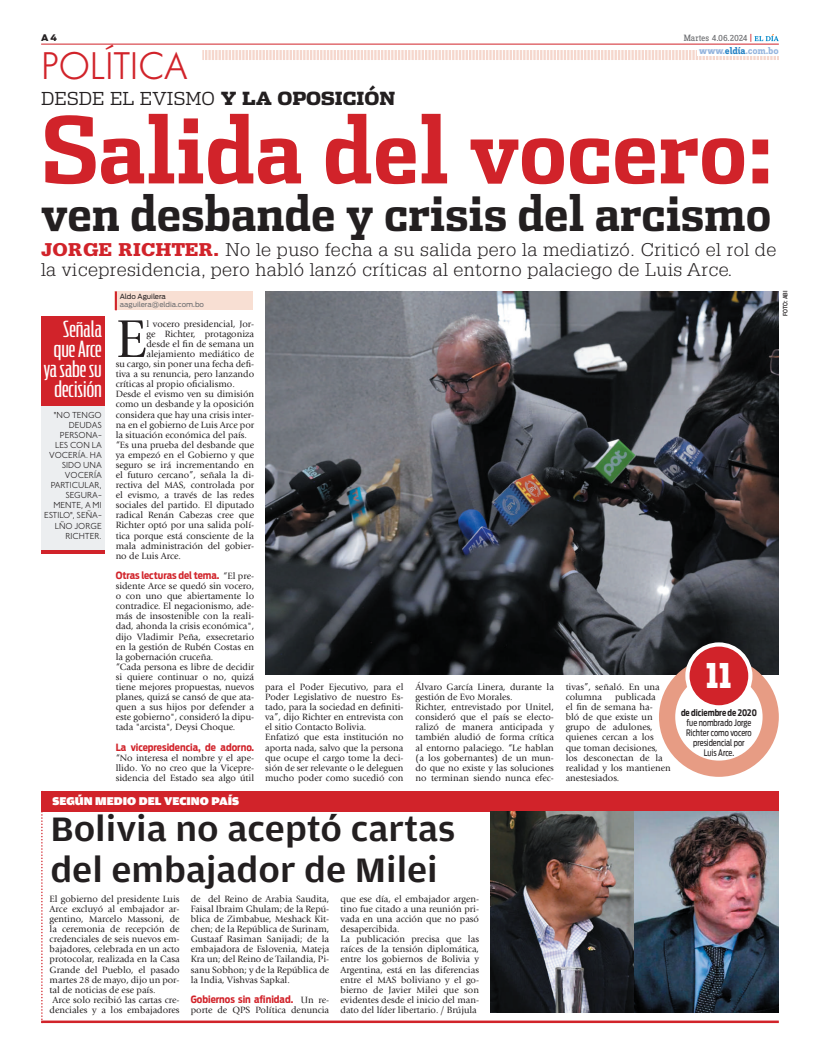
<style>
.page{position:relative;width:820px;height:1056px;background:#fff}
.page>*{position:absolute;margin:0;border:0;box-sizing:border-box;transform-origin:0 0}
.t1{font:700 92px "Dispatch Cond";color:#d1232a}
.t2{font:55.4px "Giovanni";color:#231f20}
.t3{font:700 49px "Dispatch Cond";letter-spacing:-.005em;color:#231f20}
.t4{font:500 36px/40.4px "Amplitude Wide";color:#231f20}
.t5{font:35px "Cg Futura Maxi Lt";color:#d1232a}
.t6{font:900 34px "Dispatch";color:#fff;scale:.8 1}
.t7{font:300 22px/20.2px "Antenna Comp";color:#fff;text-align:right;scale:1.4 1}
.t8{font:300 18px/20.2px "Glypha";letter-spacing:.02em;color:#231f20;scale:1.1 1}
.t9{font:300 18px "Dispatch";color:#231f20}
.t10{font:900 12px "Amplitude Wide";color:#fff}
.t11{font:700 10px "Antenna Cond";color:#d1232a}
.t12{font:700 10px "Zine Slab Dis";color:#95b5de}
.t13{font:9.5px/10.1px "Giovanni";color:#231f20}
.t14{font:9.5px "Zine Slab Dis";color:#6c6d70}
.t15{font:300 9px/10.1px "Johnston ITC";color:#231f20;text-align:right}
.t16{font:9px/10px "Antenna Cond";color:#231f20;text-align:center;scale:.9 1}
.t17{font:700 9px "Antenna Cond";color:#231f20;scale:.9 1}
.t18{font:900 9px "Antenna";color:#231f20}
.t19{font:7px "Antenna";color:#6c6d70}
.t20{font:7px "Antenna";letter-spacing:-.01em;color:#231f20}
.t21{font:500 6px "Antenna Cond";letter-spacing:.015em;color:#231f20}
.s1{font-weight:900}
.s2{color:#d1232a}
.s3{color:#2783c5}
.s4{font-weight:900;color:#d1232a}
.s5{font-family:"Giovanni";font-weight:400;font-size:9.5px;color:#231f20}
</style>
<div class="page">
<div style="left:41px;top:791px;width:737px;height:20px;background:#d1232a"></div>
<img style="left:490px;top:811px;width:288px;height:201px">
<hr style="left:41px;top:1020px;width:737px;height:3px;background:#d1232a">
<svg style="left:41px;top:811px;width:2px;height:211px"></svg>
<div style="left:115px;top:291px;width:138px;height:19px;background:#f8dfd3"></div>
<svg style="left:115px;top:291px;width:2px;height:19px"></svg>
<img style="left:265px;top:291px;width:513px;height:384px">
<div style="left:658px;top:657px;width:120px;height:120px;background:#e79c84;border-radius:50%"></div>
<div style="left:675px;top:673px;width:87px;height:88px;background:#fff;border-radius:50%"></div>
<div style="left:687px;top:644px;width:63px;height:63px;background:#d1232a;border-radius:50%"></div>
<div style="left:685px;top:642px;width:67px;height:67px;border:4px solid #fff;border-radius:50%"></div>
<div style="left:41px;top:387px;width:64px;height:163px;background:#eceef0"></div>
<div style="left:41px;top:316px;width:64px;height:90px;background:#d1232a"></div>
<hr style="left:41px;top:550px;width:64px;height:4px;background:#d1232a">
<svg style="left:202px;top:50px;width:576px;height:10px"></svg>
<hr style="left:41px;top:44px;width:737px;height:1px;background:#d1232a">
<div style="left:696px;top:46px;width:82px;height:9px;background:#fff"></div>
<svg style="left:754px;top:34px;width:24px;height:7px"></svg>
<p class="t18" style="left:41px;top:32px;width:17px">A 4</p>
<h3 class="t5" style="left:41px;top:45px;width:148px">POLÍTICA</h3>
<h3 class="t9" style="left:41px;top:86px;width:355px">DESDE EL EVISMO <span class="s1">Y LA OPOSICIÓN</span></h3>
<p class="t14" style="left:683px;top:34px;width:70px">Martes 4.06.2024 <span class="s2">|</span></p>
<p class="t12" style="left:699px;top:45px;width:81px">www.<span class="s3">eldía</span>.com.bo</p>
<h1 class="t1" style="left:41px;top:92px;width:733px">Salida del vocero:</h1>
<h3 class="t3" style="left:41px;top:182px;width:731px">ven desbande y crisis del arcismo</h3>
<h3 class="t8" style="left:41px;top:239px;width:669px"><span class="s4">JORGE RICHTER.</span> No le puso fecha a su salida pero la mediatizó. Criticó el rol de la vicepresidencia, pero habló lanzó críticas al entorno palaciego de Luis Arce.</h3>
<h3 class="t7" style="left:44px;top:319px;width:43px">Señala que Arce ya sabe su decisión</h3>
<p class="t15" style="left:44px;top:409px;width:59px">"NO TENGO<br>DEUDAS<br>PERSONA-<br>LES CON LA<br>VOCERÍA. HA<br>SIDO UNA<br>VOCERÍA<br>PARTICULAR,<br>SEGURA-<br>MENTE, A MI<br>ESTILO", SEÑA-<br>LÑO JORGE<br>RICHTER.</p>
<p class="t20" style="left:120px;top:292px;width:48px">Aldo Aguilera</p>
<p class="t19" style="left:120px;top:300px;width:86px">aaguilera@eldia.com.bo</p>
<h2 class="t2" style="left:116px;top:308px;width:32px">E</h2>
<p class="t13" style="left:146px;top:319px;width:109px">l vocero presidencial, Jor-</p>
<p class="t13" style="left:146px;top:329px;width:109px">ge Richter, protagoniza</p>
<p class="t13" style="left:146px;top:339px;width:109px">desde el fin de semana un</p>
<p class="t13" style="left:146px;top:349px;width:109px">alejamiento mediático de</p>
<p class="t13" style="left:116px;top:359px;width:140px">su cargo, sin poner una fecha defi-</p>
<p class="t13" style="left:116px;top:369px;width:140px">tiva a su renuncia, pero lanzando</p>
<p class="t13" style="left:116px;top:379px;width:121px">críticas al propio oficialismo.</p>
<p class="t13" style="left:116px;top:389px;width:140px">Desde el evismo ven su dimisión</p>
<p class="t13" style="left:116px;top:399px;width:140px">como un desbande y la oposición</p>
<p class="t13" style="left:116px;top:409px;width:140px">considera que hay una crisis inter-</p>
<p class="t13" style="left:116px;top:420px;width:140px">na en el gobierno de Luis Arce por</p>
<p class="t13" style="left:116px;top:430px;width:133px">la situación económica del país.</p>
<p class="t13" style="left:116px;top:440px;width:140px">“Es una prueba del desbande que</p>
<p class="t13" style="left:116px;top:450px;width:140px">ya empezó en el Gobierno y que</p>
<p class="t13" style="left:116px;top:460px;width:140px">seguro se irá incrementando en</p>
<p class="t13" style="left:116px;top:470px;width:140px">el futuro cercano”, señala la di-</p>
<p class="t13" style="left:116px;top:480px;width:140px">rectiva del MAS, controlada por</p>
<p class="t13" style="left:116px;top:490px;width:140px">el evismo, a través de las redes</p>
<p class="t13" style="left:116px;top:500px;width:140px">sociales del partido. El diputado</p>
<p class="t13" style="left:116px;top:510px;width:140px">radical Renán Cabezas cree que</p>
<p class="t13" style="left:116px;top:520px;width:140px">Richter optó por una salida polí-</p>
<p class="t13" style="left:116px;top:530px;width:140px">tica porque está consciente de la</p>
<p class="t13" style="left:116px;top:541px;width:140px">mala administración del gobier-</p>
<p class="t13" style="left:116px;top:551px;width:67px">no de Luis Arce.</p>
<p class="t11" style="left:116px;top:569px;width:140px">Otras lecturas del tema. <span class="s5">“El pre-</span></p>
<p class="t13" style="left:116px;top:581px;width:140px">sidente Arce se quedó sin vocero, o con uno que abiertamente lo contradice. El negacionismo, ade&shy;más de insostenible con la reali&shy;dad, ahonda la crisis económica", dijo Vladimir Peña, exsecretario en la gestión de Rubén Costas en la gobernación cruceña.<br>“Cada persona es libre de decidir si quiere continuar o no, quizá tiene mejores propuestas, nuevos planes, quizá se cansó de que ata&shy;quen a sus hijos por defender a este gobierno", consideró la dipu&shy;tada "arcista", Deysi Choque.</p>
<p class="t11" style="left:116px;top:741px;width:140px">La vicepresidencia, de adorno.</p>
<p class="t13" style="left:116px;top:753px;width:140px;text-align:justify">“No interesa el nombre y el ape&shy;llido. Yo no creo que la Vicepre&shy;sidencia del Estado sea algo útil</p>
<p class="t10" style="left:52px;top:794px;width:188px">SEGÚN MEDIO DEL VECINO PAÍS</p>
<p class="t13" style="left:415px;top:682px;width:140px">Álvaro García Linera, durante la gestión de Evo Morales.<br>Richter, entrevistado por Unitel, consideró que el país se electo&shy;ralizó de manera anticipada y también aludió de forma crítica al entorno palaciego. “Le hablan (a los gobernantes) de un mun&shy;do que no existe y las soluciones no terminan siendo nunca efec-</p>
<p class="t13" style="left:265px;top:682px;width:140px">para el Poder Ejecutivo, para el<br>Poder Legislativo de nuestro Es&shy;tado, para la sociedad en definiti&shy;va”, dijo Richter en entrevista con el sitio Contacto Bolivia.<br>Enfatizó que esta institución no aporta nada, salvo que la persona que ocupe el cargo tome la deci&shy;sión de ser relevante o le deleguen mucho poder como sucedió con</p>
<p class="t13" style="left:565px;top:682px;width:95px">tivas”, señaló. En una columna</p>
<p class="t13" style="left:565px;top:692px;width:107px;text-indent:49px">publicada<br>el fin de semana ha-<br>bló de que existe un grupo de adulones, quienes cercan a los que toman decisiones, los desconectan de la realidad y los mantienen anestesiados.</p>
<h3 class="t4" style="left:50px;top:810px;width:406px">Bolivia no aceptó cartas del embajador de Milei</h3>
<p class="t13" style="left:50px;top:894px;width:131px">El gobierno del presidente Luis</p>
<p class="t13" style="left:50px;top:904px;width:131px">Arce excluyó al embajador ar-</p>
<p class="t13" style="left:50px;top:914px;width:131px">gentino, Marcelo Massoni, de</p>
<p class="t13" style="left:50px;top:924px;width:131px">la ceremonia de recepción de</p>
<p class="t13" style="left:50px;top:934px;width:131px">credenciales de seis nuevos em-</p>
<p class="t13" style="left:50px;top:944px;width:131px">bajadores, celebrada en un acto</p>
<p class="t13" style="left:50px;top:954px;width:131px">protocolar, realizada en la Casa</p>
<p class="t13" style="left:50px;top:964px;width:131px">Grande del Pueblo, el pasado</p>
<p class="t13" style="left:50px;top:975px;width:131px">martes 28 de mayo, dijo un por-</p>
<p class="t13" style="left:50px;top:985px;width:107px">tal de noticias de ese país.</p>
<p class="t13" style="left:52px;top:995px;width:128px">Arce solo recibió las cartas cre-</p>
<p class="t13" style="left:50px;top:1005px;width:131px">denciales y a los embajadores</p>
<p class="t13" style="left:191px;top:894px;width:140px;text-align:justify">de del Reino de Arabia Saudita, Faisal Ibraim Ghulam; de la Repú&shy;blica de Zimbabue, Meshack Kit&shy;chen; de la República de Surinam, Gustaaf Rasiman Sanijadi; de la embajadora de Eslovenia, Mateja Kračun; del Reino de Tailandia, Pi&shy;sanu Sobhon; y de la República de la India, Vishvas Sapkal.</p>
<p class="t11" style="left:191px;top:993px;width:140px">Gobiernos sin afinidad. <span class="s5">Un re-</span></p>
<p class="t13" style="left:191px;top:1005px;width:140px">porte de QPS Política denuncia</p>
<p class="t13" style="left:340px;top:894px;width:140px">que ese día, el embajador argen&shy;tino fue citado a una reunión pri&shy;vada en una acción que no pasó desapercibida.<br>La publicación precisa que las raíces de la tensión diplomática, entre los gobiernos de Bolivia y<br>Argentina, está en las diferencias entre el MAS boliviano y el go&shy;bierno de Javier Milei que son evidentes desde el inicio del man&shy;dato del líder libertario. / Brújula</p>
<h3 class="t6" style="left:705px;top:651px;width:34px">11</h3>
<p class="t17" style="left:680px;top:707px;width:86px">de diciembre de 2020</p>
<p class="t16" style="left:685px;top:717px;width:74px">fue nombrado Jorge<br>Richter como vocero presidencial por<br>Luis Arce.</p>
<p class="t21" style="left:781px;top:316px;width:27px;rotate:-90deg">FOTO: abi</p>
</div>
